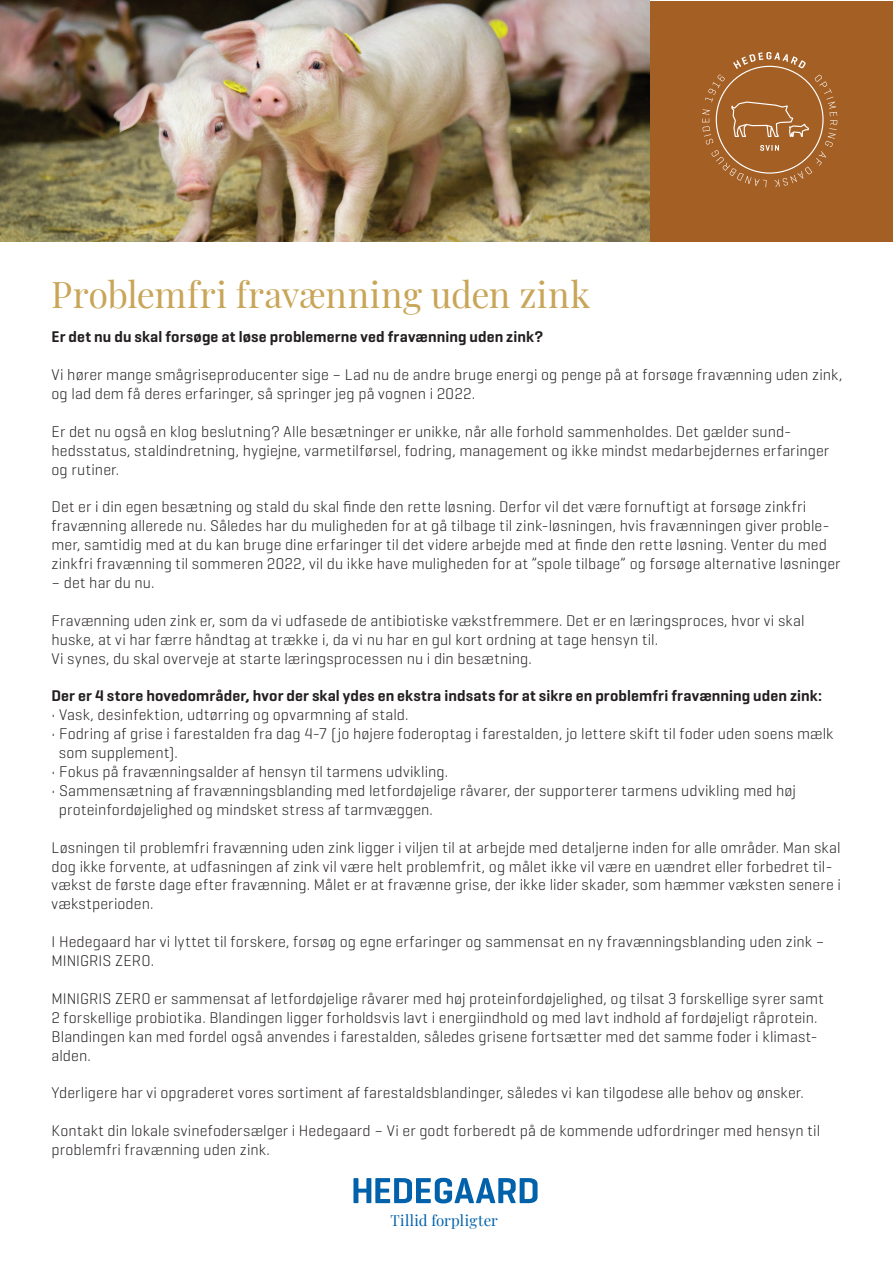
<style>
.page{position:relative;width:893px;height:1263px;background:#fff}
.page>*{position:absolute;margin:0;border:0;box-sizing:border-box;transform-origin:0 0}
.t1{font:36px "Playfair Display";letter-spacing:.005em;color:#c8a557}
.t2{font:300 15.75px/18.9px "Geogrotesque";letter-spacing:.005em;color:#231f20}
.t3{font:600 15.75px "Geogrotesque";letter-spacing:.005em;color:#231f20}
.t4{font:15px "Playfair Display";letter-spacing:.03em;color:#0161aa}
</style>
<div class="page">
<svg style="left:353px;top:1178px;width:184px;height:25px"></svg>
<div style="left:648px;top:1px;width:245px;height:241px;background:#a45f24"></div>
<svg style="left:702px;top:52px;width:135px;height:135px"></svg>
<img style="left:0;top:0;width:649px;height:242px">
<h1 class="t1" style="left:51px;top:267px;width:541px">Problemfri fravænning uden zink</h1>
<p class="t3" style="left:52px;top:327px;width:493px">Er det nu du skal forsøge at løse problemerne ved fravænning uden zink?</p>
<p class="t2" style="left:52px;top:365px;width:792px">Vi hører mange smågriseproducenter sige – Lad nu de andre bruge energi og penge på at forsøge fravænning uden zink, og lad dem få deres erfaringer, så springer jeg på vognen i 2022.</p>
<p class="t2" style="left:52px;top:421px;width:779px">Er det nu også en klog beslutning? Alle besætninger er unikke, når alle forhold sammenholdes. Det gælder sund&shy;hedsstatus, staldindretning, hygiejne, varmetilførsel, fodring, management og ikke mindst medarbejdernes erfaringer og rutiner.</p>
<p class="t2" style="left:52px;top:497px;width:790px">Det er i din egen besætning og stald du skal finde den rette løsning. Derfor vil det være fornuftigt at forsøge zinkfri fravænning allerede nu. Således har du muligheden for at gå tilbage til zink-løsningen, hvis fravænningen giver proble&shy;mer, samtidig med at du kan bruge dine erfaringer til det videre arbejde med at finde den rette løsning. Venter du med zinkfri fravænning til sommeren 2022, vil du ikke have muligheden for at ”spole tilbage” og forsøge alternative løsninger</p>
<p class="t2" style="left:52px;top:573px;width:105px">– det har du nu.</p>
<p class="t2" style="left:52px;top:610px;width:754px">Fravænning uden zink er, som da vi udfasede de antibiotiske vækstfremmere. Det er en læringsproces, hvor vi skal huske, at vi har færre håndtag at trække i, da vi nu har en gul kort ordning at tage hensyn til.<br>Vi synes, du skal overveje at starte læringsprocessen nu i din besætning.</p>
<p class="t3" style="left:52px;top:686px;width:772px">Der er 4 store hovedområder, hvor der skal ydes en ekstra indsats for at sikre en problemfri fravænning uden zink:</p>
<p class="t2" style="left:52px;top:705px;width:358px">• Vask, desinfektion, udtørring og opvarmning af stald.</p>
<p class="t2" style="left:59px;top:724px;width:776px;text-indent:-7px">• Fodring af grise i farestalden fra dag 4-7 (jo højere foderoptag i farestalden, jo lettere skift til foder uden soens mælk som supplement).</p>
<p class="t2" style="left:52px;top:762px;width:398px">• Fokus på fravænningsalder af hensyn til tarmens udvikling.</p>
<p class="t2" style="left:59px;top:781px;width:739px;text-indent:-7px">• Sammensætning af fravænningsblanding med letfordøjelige råvarer, der supporterer tarmens udvikling med høj proteinfordøjelighed og mindsket stress af tarmvæggen.</p>
<p class="t2" style="left:52px;top:837px;width:791px">Løsningen til problemfri fravænning uden zink ligger i viljen til at arbejde med detaljerne inden for alle områder. Man skal dog ikke forvente, at udfasningen af zink vil være helt problemfrit, og målet ikke vil være en uændret eller forbedret til&shy;vækst de første dage efter fravænning. Målet er at fravænne grise, der ikke lider skader, som hæmmer væksten senere i vækstperioden.</p>
<p class="t2" style="left:52px;top:932px;width:774px">I Hedegaard har vi lyttet til forskere, forsøg og egne erfaringer og sammensat en ny fravænningsblanding uden zink –<br>MINIGRIS ZERO.</p>
<p class="t2" style="left:52px;top:988px;width:774px">MINIGRIS ZERO er sammensat af letfordøjelige råvarer med høj proteinfordøjelighed, og tilsat 3 forskellige syrer samt 2 forskellige probiotika. Blandingen ligger forholdsvis lavt i energiindhold og med lavt indhold af fordøjeligt råprotein.<br>Blandingen kan med fordel også anvendes i farestalden, således grisene fortsætter med det samme foder i klimast&shy;alden.</p>
<p class="t2" style="left:52px;top:1083px;width:754px">Yderligere har vi opgraderet vores sortiment af farestaldsblandinger, således vi kan tilgodese alle behov og ønsker.</p>
<p class="t2" style="left:52px;top:1121px;width:770px">Kontakt din lokale svinefodersælger i Hedegaard – Vi er godt forberedt på de kommende udfordringer med hensyn til problemfri fravænning uden zink.</p>
<p class="t4" style="left:390px;top:1209px;width:109px">Tillid forpligter</p>
</div>
